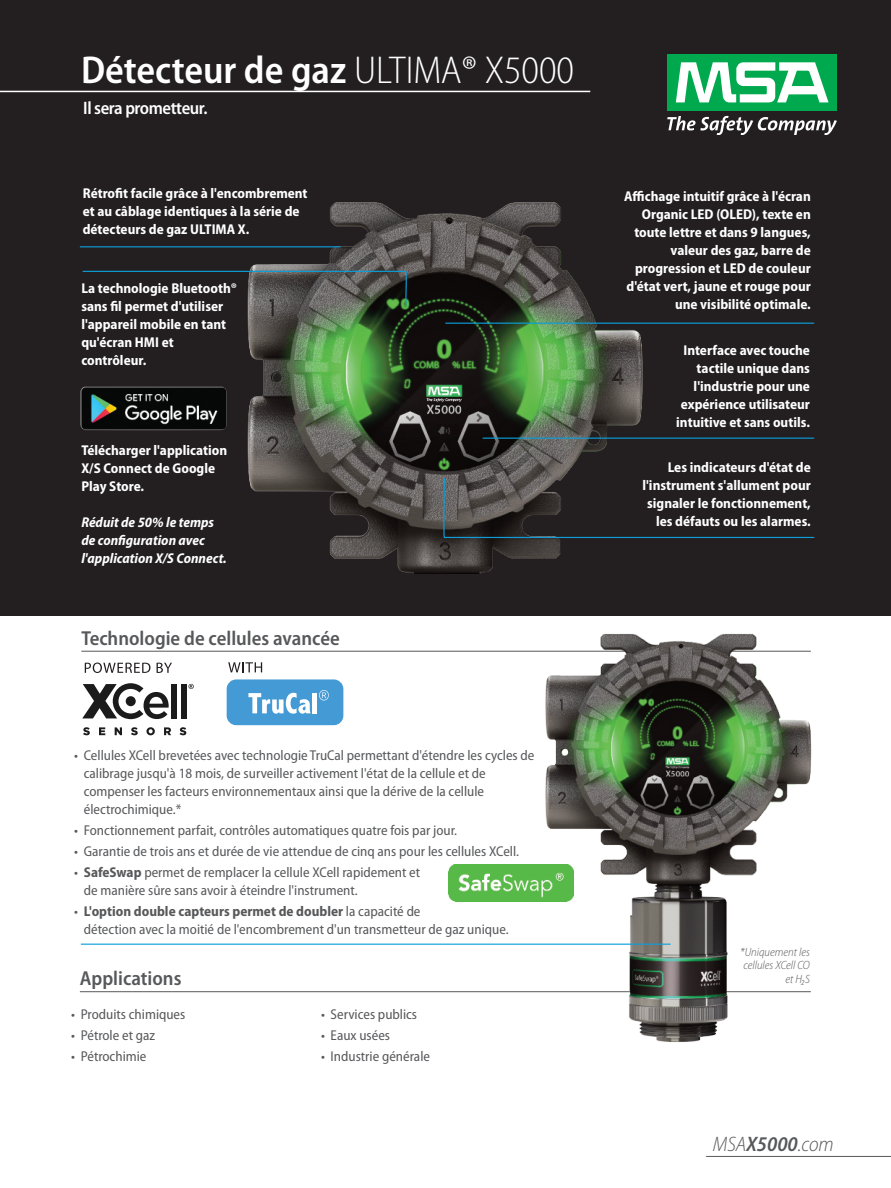
<style>
.page{position:relative;width:891px;height:1188px;background:#fff}
.page>*{position:absolute;margin:0;border:0;box-sizing:border-box;transform-origin:0 0}
.t1{font:600 semi-condensed 39px "Myriad Pro";color:#fff}
.t2{font:italic 300 semi-condensed 21px "Myriad Pro";color:#57585a}
.t3{font:600 semi-condensed 20.25px "Myriad Pro";color:#57585a}
.t4{font:600 semi-condensed 18px "Myriad Pro";letter-spacing:-.025em;color:#fff}
.t5{font:semi-condensed 14.25px/18px "Myriad Pro";color:#57585a}
.t6{font:700 semi-condensed 14.25px/18px "Myriad Pro";color:#fff;text-align:right}
.t7{font:italic 700 semi-condensed 14.25px/18px "Myriad Pro";color:#fff}
.t8{font:italic 300 semi-condensed 12px/13.5px "Myriad Pro";color:#57585a;text-align:right}
.s1{font-weight:300}
.s2{font-weight:700}
.s3{font-weight:600}
</style>
<div class="page">
<hr style="left:81px;top:651px;width:730px;height:1px;background:#57585a">
<hr style="left:80px;top:991px;width:731px;height:1px;background:#57585a">
<div style="left:0;top:0;width:891px;height:616px;background:#231f20"></div>
<div style="left:667px;top:54px;width:170px;height:57px;background:#00a94e"></div>
<svg style="left:676px;top:62px;width:153px;height:41px"></svg>
<svg style="left:667px;top:116px;width:170px;height:19px"></svg>
<img style="left:225px;top:202px;width:446px;height:371px">
<svg style="left:85px;top:663px;width:65px;height:10px"></svg>
<svg style="left:157px;top:663px;width:15px;height:10px"></svg>
<svg style="left:228px;top:662px;width:34px;height:10px"></svg>
<div style="left:171px;top:684px;width:6px;height:34px;background:#1b1b1b"></div>
<div style="left:181px;top:684px;width:6px;height:34px;background:#1b1b1b"></div>
<svg style="left:83px;top:727px;width:7px;height:8px"></svg>
<svg style="left:99px;top:727px;width:6px;height:8px"></svg>
<svg style="left:115px;top:727px;width:7px;height:8px"></svg>
<svg style="left:131px;top:727px;width:7px;height:8px"></svg>
<svg style="left:146px;top:727px;width:9px;height:8px"></svg>
<svg style="left:164px;top:727px;width:7px;height:8px"></svg>
<svg style="left:180px;top:727px;width:6px;height:8px"></svg>
<svg style="left:82px;top:683px;width:87px;height:36px"></svg>
<svg style="left:188px;top:684px;width:6px;height:5px"></svg>
<div style="left:227px;top:679px;width:116px;height:46px;background:#449ad4;border-radius:10px"></div>
<svg style="left:248px;top:693px;width:63px;height:21px"></svg>
<hr style="left:313px;top:693px;width:4px;height:20px;background:#fff">
<svg style="left:319px;top:690px;width:10px;height:10px"></svg>
<img style="left:449px;top:865px;width:81px;height:36px">
<svg style="left:82px;top:270px;width:326px;height:37px"></svg>
<hr style="left:80px;top:246px;width:261px;height:1px;background:#0b9eda">
<hr style="left:445px;top:323px;width:369px;height:1px;background:#0b9eda">
<hr style="left:483px;top:438px;width:331px;height:1px;background:#0b9eda">
<svg style="left:442px;top:477px;width:373px;height:62px"></svg>
<img style="left:530px;top:633px;width:282px;height:409px">
<hr style="left:81px;top:944px;width:590px;height:1px;background:#0b9eda">
<img style="left:81px;top:387px;width:146px;height:43px">
<hr style="left:0;top:91px;width:590px;height:1px;background:#fff">
<hr style="left:706px;top:1156px;width:185px;height:1px;background:#57585a">
<h1 class="t1" style="left:81px;top:56px;width:495px">Détecteur de gaz <span class="s1">ULTIMA® X5000</span></h1>
<p class="t4" style="left:83px;top:101px;width:126px">Il sera prometteur.</p>
<p class="t6" style="left:83px;top:185px;width:226px;text-align:left">Rétrofit facile grâce à l'encombrement et au câblage identiques à la série de détecteurs de gaz ULTIMA X.</p>
<p class="t6" style="left:81px;top:280px;width:157px;text-align:left">La technologie Bluetooth® sans fil permet d'utiliser l'appareil mobile en tant qu'écran HMI et contrôleur.</p>
<p class="t6" style="left:81px;top:442px;width:147px;text-align:left">Télécharger l'application<br>X/S Connect de Google<br>Play Store.</p>
<p class="t7" style="left:81px;top:514px;width:147px">Réduit de 50% le temps de configuration avec l'application X/S Connect.</p>
<h3 class="t3" style="left:81px;top:631px;width:260px">Technologie de cellules avancée</h3>
<p class="t5" style="left:84px;top:747px;width:452px;text-indent:-10px">• Cellules XCell brevetées avec technologie TruCal permettant d'étendre les cycles de calibrage jusqu'à 18 mois, de surveiller activement l'état de la cellule et de compenser les facteurs environnementaux ainsi que la dérive de la cellule électrochimique.*</p>
<p class="t5" style="left:74px;top:822px;width:384px">• Fonctionnement parfait, contrôles automatiques quatre fois par jour.</p>
<p class="t5" style="left:74px;top:843px;width:446px">• Garantie de trois ans et durée de vie attendue de cinq ans pour les cellules XCell.</p>
<p class="t5" style="left:84px;top:864px;width:338px;text-indent:-10px">• <span class="s2">SafeSwap</span> permet de remplacer la cellule XCell rapidement et de manière sûre sans avoir à éteindre l'instrument.</p>
<p class="t5" style="left:84px;top:904px;width:426px;text-indent:-10px">• <span class="s2">L'option double capteurs permet de doubler</span> la capacité de<br>détection avec la moitié de l'encombrement d'un transmetteur de gaz unique.</p>
<h3 class="t3" style="left:80px;top:971px;width:103px">Applications</h3>
<p class="t5" style="left:71px;top:1006px;width:116px">• Produits chimiques</p>
<p class="t5" style="left:71px;top:1027px;width:85px">• Pétrole et gaz</p>
<p class="t5" style="left:71px;top:1048px;width:77px">• Pétrochimie</p>
<p class="t5" style="left:321px;top:1006px;width:98px">• Services publics</p>
<p class="t5" style="left:321px;top:1027px;width:71px">• Eaux usées</p>
<p class="t5" style="left:321px;top:1048px;width:110px">• Industrie générale</p>
<p class="t6" style="left:624px;top:189px;width:188px">Affichage intuitif grâce à l'écran<br>Organic LED (OLED), texte en toute lettre et dans 9 langues, valeur des gaz, barre de progression et LED de couleur d'état vert, jaune et rouge pour une visibilité optimale.</p>
<p class="t6" style="left:676px;top:342px;width:135px">Interface avec touche tactile unique dans l'industrie pour une expérience utilisateur intuitive et sans outils.</p>
<p class="t6" style="left:643px;top:460px;width:170px">Les indicateurs d'état de l'instrument s'allument pour signaler le fonctionnement, les défauts ou les alarmes.</p>
<p class="t8" style="left:740px;top:946px;width:71px">*Uniquement les cellules XCell CO et H₂S</p>
<h2 class="t2" style="left:713px;top:1136px;width:122px">MSA<span class="s3">X5000</span>.com</h2>
</div>
